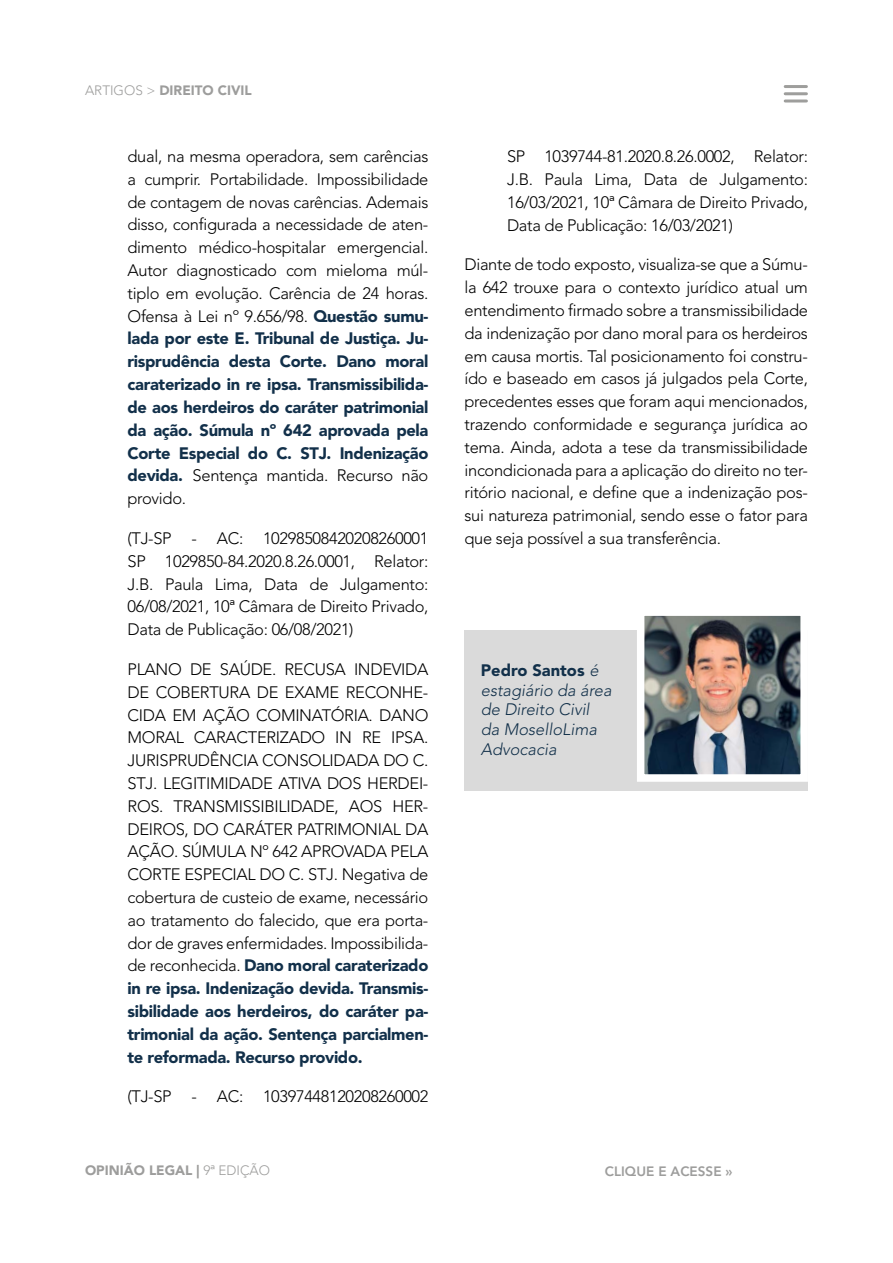
<style>
.page{position:relative;width:893px;height:1263px;background:#fff}
.page>*{position:absolute;margin:0;border:0;box-sizing:border-box;transform-origin:0 0}
.t1{font:300 16.5px/22.8px "Avenir LT Std";letter-spacing:-.02em;color:#000;text-align:justify}
.t2{font:italic 300 16.5px/19.8px "Avenir LT Std";color:#12304a}
.t3{font:900 13.5px "Avenir LT Std";color:#9d9d9c}
.t4{font:800 13.5px "Avenir LT Std";color:#9d9d9c}
.s1{font-weight:300}
.s2{font-weight:900;color:#12304a}
.s3{font-weight:900;font-style:normal}
</style>
<div class="page">
<hr style="left:785px;top:85px;width:21px;height:3px;background:#9e9e9c">
<hr style="left:785px;top:92px;width:21px;height:3px;background:#9e9e9c">
<hr style="left:785px;top:99px;width:21px;height:3px;background:#9e9e9c">
<div style="left:465px;top:631px;width:343px;height:160px;background:#dadada"></div>
<img style="left:646px;top:617px;width:153px;height:156px">
<div style="left:637px;top:608px;width:171px;height:174px;border:8px solid #fff"></div>
<p class="t3" style="left:85px;top:82px;width:168px"><span class="s1">ARTIGOS &gt;</span> DIREITO CIVIL</p>
<p class="t1" style="left:128px;top:145px;width:302px">dual, na mesma operadora, sem carências a cumprir. Portabilidade. Impossibilidade de contagem de novas carências. Ademais disso, configurada a necessidade de aten&shy;dimento médico-hospitalar emergencial.<br>Autor diagnosticado com mieloma múl&shy;tiplo em evolução. Carência de 24 horas.<br>Ofensa à Lei nº 9.656/98. <span class="s2">Questão sumu&shy;lada por este E. Tribunal de Justiça. Ju&shy;risprudência desta Corte. Dano moral caraterizado in re ipsa. Transmissibilida&shy;de aos herdeiros do caráter patrimonial da ação. Súmula nº 642 aprovada pela Corte Especial do C. STJ. Indenização devida.</span> Sentença mantida. Recurso não provido.</p>
<p class="t1" style="left:128px;top:527px;width:302px">(TJ-SP - AC: 10298508420208260001<br>SP 1029850-84.2020.8.26.0001, Relator:<br>J.B. Paula Lima, Data de Julgamento:<br>06/08/2021, 10ª Câmara de Direito Privado, Data de Publicação: 06/08/2021)</p>
<p class="t1" style="left:128px;top:658px;width:302px">PLANO DE SAÚDE. RECUSA INDEVIDA DE COBERTURA DE EXAME RECONHE-CIDA EM AÇÃO COMINATÓRIA. DANO MORAL CARACTERIZADO IN RE IPSA.<br>JURISPRUDÊNCIA CONSOLIDADA DO C.<br>STJ. LEGITIMIDADE ATIVA DOS HERDEI-ROS. TRANSMISSIBILIDADE, AOS HER-DEIROS, DO CARÁTER PATRIMONIAL DA AÇÃO. SÚMULA Nº 642 APROVADA PELA CORTE ESPECIAL DO C. STJ. Negativa de cobertura de custeio de exame, necessário ao tratamento do falecido, que era porta&shy;dor de graves enfermidades. Impossibilida&shy;de reconhecida. <span class="s2">Dano moral caraterizado in re ipsa. Indenização devida. Transmis&shy;sibilidade aos herdeiros, do caráter pa&shy;trimonial da ação. Sentença parcialmen&shy;te reformada. Recurso provido.</span></p>
<p class="t1" style="left:128px;top:1085px;width:302px">(TJ-SP - AC: 10397448120208260002</p>
<p class="t1" style="left:507px;top:145px;width:302px">SP 1039744-81.2020.8.26.0002, Relator:<br>J.B. Paula Lima, Data de Julgamento:<br>16/03/2021, 10ª Câmara de Direito Privado, Data de Publicação: 16/03/2021)</p>
<p class="t1" style="left:465px;top:253px;width:345px">Diante de todo exposto, visualiza-se que a Súmu&shy;la 642 trouxe para o contexto jurídico atual um entendimento firmado sobre a transmissibilidade da indenização por dano moral para os herdeiros em causa mortis. Tal posicionamento foi constru&shy;ído e baseado em casos já julgados pela Corte, precedentes esses que foram aqui mencionados, trazendo conformidade e segurança jurídica ao tema. Ainda, adota a tese da transmissibilidade incondicionada para a aplicação do direito no ter&shy;ritório nacional, e define que a indenização pos&shy;sui natureza patrimonial, sendo esse o fator para que seja possível a sua transferência.</p>
<p class="t2" style="left:481px;top:660px;width:132px"><span class="s3">Pedro Santos</span> é estagiário da área de Direito Civil da MoselloLima<br>Advocacia</p>
<p class="t3" style="left:85px;top:1162px;width:187px">OPINIÃO LEGAL | <span class="s1">9a EDIÇÃO</span></p>
<p class="t4" style="left:605px;top:1164px;width:129px">CLIQUE E ACESSE »</p>
</div>
